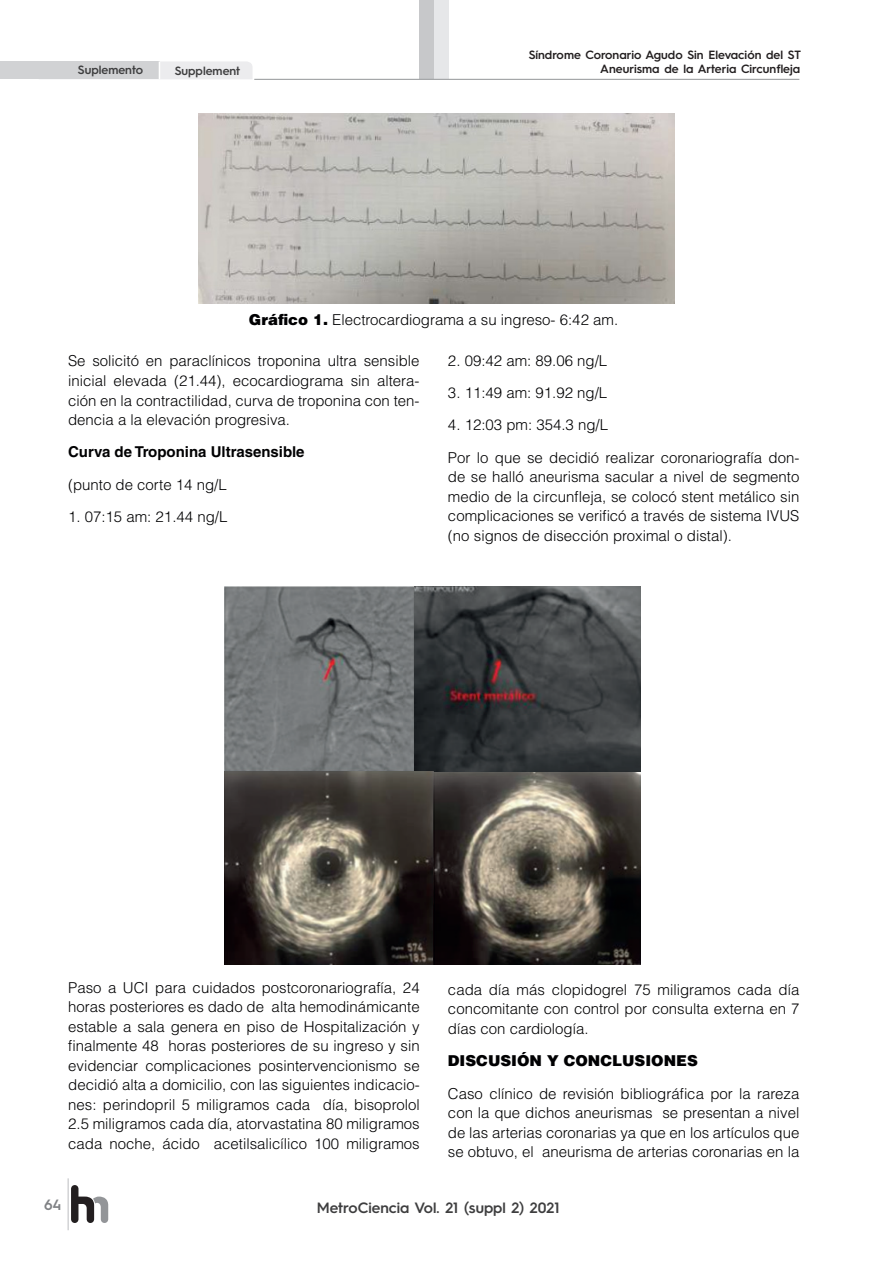
<style>
.page{position:relative;width:893px;height:1263px;background:#fff}
.page>*{position:absolute;margin:0;border:0;box-sizing:border-box;transform-origin:0 0}
.t1{font:300 15px/19.5px "Helvetica LT Std";color:#000002;text-align:justify}
.t2{font:600 15px "Hurme Geometric Sans 3";color:#3e3e3f}
.t3{font:700 15px "Helvetica LT Std";color:#000002}
.t4{font:900 15px "Helvetica LT Std";color:#000002}
.t5{font:600 15px "Hurme Geometric Sans 3";color:#808285}
.t6{font:600 12px "Hurme Geometric Sans 3";color:#231f20}
.t7{font:600 12px "Hurme Geometric Sans 3";color:#3e3e3f}
.s1{font-weight:900}
</style>
<div class="page">
<svg style="left:71px;top:1185px;width:37px;height:38px"></svg>
<hr style="left:68px;top:1178px;width:1px;height:52px;background:#bcbdc0">
<div style="left:420px;top:0;width:14px;height:78px;background:#c7c8ca"></div>
<div style="left:434px;top:0;width:14px;height:78px;background:#e6e7e9"></div>
<hr style="left:254px;top:79px;width:545px;height:1px;background:#939598">
<div style="left:0;top:61px;width:159px;height:18px;background:#d1d2d4"></div>
<div style="left:158px;top:61px;width:95px;height:18px;background:#ececee"></div>
<img style="left:198px;top:113px;width:477px;height:191px">
<img style="left:225px;top:586px;width:415px;height:187px">
<img style="left:225px;top:771px;width:208px;height:193px">
<img style="left:433px;top:773px;width:207px;height:191px">
<p class="t7" style="left:78px;top:62px;width:67px">Suplemento</p>
<p class="t7" style="left:175px;top:62px;width:67px">Supplement</p>
<p class="t6" style="left:529px;top:47px;width:274px">Síndrome Coronario Agudo Sin Elevación del ST</p>
<p class="t6" style="left:600px;top:60px;width:201px">Aneurisma de la Arteria Circunfleja</p>
<p class="t1" style="left:249px;top:310px;width:371px"><span class="s1">Gráfico 1.</span> Electrocardiograma a su ingreso- 6:42 am.</p>
<p class="t1" style="left:68px;top:351px;width:353px">Se solicitó en paraclínicos troponina ultra sensible inicial elevada (21.44), ecocardiograma sin altera&shy;ción en la contractilidad, curva de troponina con ten&shy;dencia a la elevación progresiva.</p>
<p class="t3" style="left:68px;top:443px;width:238px">Curva de Troponina Ultrasensible</p>
<p class="t1" style="left:68px;top:474px;width:160px">(punto de corte 14 ng/L</p>
<p class="t1" style="left:68px;top:506px;width:161px">1. 07:15 am: 21.44 ng/L</p>
<p class="t1" style="left:448px;top:351px;width:161px">2. 09:42 am: 89.06 ng/L</p>
<p class="t1" style="left:448px;top:383px;width:161px">3. 11:49 am: 91.92 ng/L</p>
<p class="t1" style="left:448px;top:415px;width:162px">4. 12:03 pm: 354.3 ng/L</p>
<p class="t1" style="left:448px;top:447px;width:353px">Por lo que se decidió realizar coronariografía don&shy;de se halló aneurisma sacular a nivel de segmento medio de la circunfleja, se colocó stent metálico sin complicaciones se verificó a través de sistema IVUS (no signos de disección proximal o distal).</p>
<p class="t1" style="left:68px;top:978px;width:353px">Paso a UCI para cuidados postcoronariografía, 24 horas posteriores es dado de alta hemodinámicante estable a sala genera en piso de Hospitalización y finalmente 48 horas posteriores de su ingreso y sin evidenciar complicaciones posintervencionismo se decidió alta a domicilio, con las siguientes indicacio&shy;nes: perindopril 5 miligramos cada día, bisoprolol 2.5 miligramos cada día, atorvastatina 80 miligramos cada noche, ácido acetilsalicílico 100 miligramos</p>
<p class="t1" style="left:448px;top:980px;width:353px">cada día más clopidogrel 75 miligramos cada día concomitante con control por consulta externa en 7 días con cardiología.</p>
<p class="t4" style="left:448px;top:1051px;width:251px">DISCUSIÓN Y CONCLUSIONES</p>
<p class="t1" style="left:448px;top:1083px;width:353px">Caso clínico de revisión bibliográfica por la rareza con la que dichos aneurismas se presentan a nivel de las arterias coronarias ya que en los artículos que se obtuvo, el aneurisma de arterias coronarias en la</p>
<p class="t5" style="left:44px;top:1194px;width:19px">64</p>
<p class="t2" style="left:317px;top:1197px;width:244px">MetroCiencia Vol. 21 (suppl 2) 2021</p>
</div>
